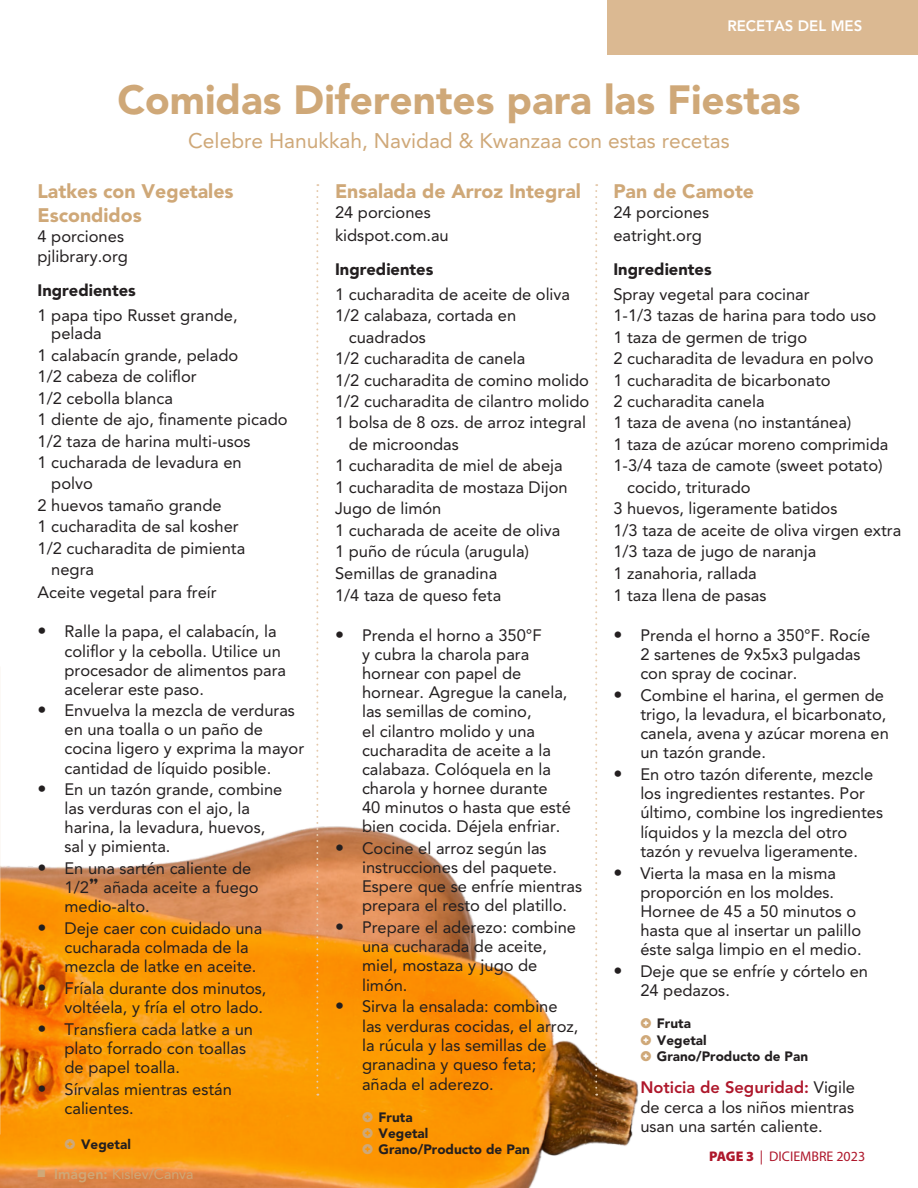
<style>
.page{position:relative;width:918px;height:1188px;background:#fff}
.page>*{position:absolute;margin:0;border:0;box-sizing:border-box;transform-origin:0 0}
.Bullets_-_fully_indented{font:900 40.5px "Avenir LT Std";color:#cfa878}
.Bullets_-_fully_indented-2{font:21px "Avenir LT Std";color:#cfa878}
.t1{font:900 19.5px/23.7px "Avenir LT Std";color:#cfa878}
.t2{font:16.5px/19.2px "Avenir LT Std";color:#231f20}
.t3{font:900 16.5px "Avenir LT Std";color:#231f20}
.t4{font:800 15px "Avenir LT Std";color:#fff}
.t5{font:14.25px "Avenir LT Std";color:#cfa878}
.t6{font:13.95px "Myriad Pro";color:#ae172b}
.t7{font:900 13.5px/16.2px "Avenir LT Std";color:#231f20}
.s1{font-size:18px}
.s2{font-family:"Aachen Std";font-weight:700}
.s3{font-weight:800}
.s4{font-weight:800;color:#ae172b}
.s5{font-weight:900}
</style>
<div class="page">
<img style="left:0;top:184px;width:639px;height:1004px">
<div style="left:608px;top:0;width:310px;height:54px;background:#dbb992"></div>
<svg style="left:316px;top:184px;width:2px;height:912px"></svg>
<svg style="left:595px;top:184px;width:2px;height:912px"></svg>
<svg style="left:65px;top:1139px;width:10px;height:11px"></svg>
<svg style="left:363px;top:1112px;width:10px;height:10px"></svg>
<svg style="left:363px;top:1128px;width:10px;height:10px"></svg>
<svg style="left:363px;top:1144px;width:10px;height:11px"></svg>
<p class="t4" style="left:727px;top:17px;width:136px">RECETAS DEL MES</p>
<p class="Bullets_-_fully_indented" style="left:117px;top:75px;width:685px">Comidas Diferentes para las Fiestas</p>
<p class="Bullets_-_fully_indented-2" style="left:188px;top:129px;width:543px">Celebre Hanukkah, Navidad &amp; Kwanzaa con estas recetas</p>
<p class="t1" style="left:38px;top:180px;width:198px">Latkes con Vegetales<br>Escondidos</p>
<p class="t2" style="left:38px;top:226px;width:92px;line-height:19.8px">4 porciones pjlibrary.org</p>
<p class="t3" style="left:38px;top:280px;width:100px">Ingredientes</p>
<p class="t2" style="left:51px;top:306px;width:188px;line-height:18.8px;text-indent:-14px">1 papa tipo Russet grande, pelada</p>
<p class="t2" style="left:38px;top:346px;width:202px">1 calabacín grande, pelado</p>
<p class="t2" style="left:38px;top:367px;width:161px">1/2 cabeza de coliflor</p>
<p class="t2" style="left:38px;top:388px;width:137px">1/2 cebolla blanca</p>
<p class="t2" style="left:38px;top:410px;width:252px">1 diente de ajo, finamente picado</p>
<p class="t2" style="left:38px;top:431px;width:215px">1/2 taza de harina multi-usos</p>
<p class="t2" style="left:38px;top:453px;width:206px">1 cucharada de levadura en</p>
<p class="t2" style="left:51px;top:474px;width:43px">polvo</p>
<p class="t2" style="left:38px;top:496px;width:186px">2 huevos tamaño grande</p>
<p class="t2" style="left:38px;top:517px;width:203px">1 cucharadita de sal kosher</p>
<p class="t2" style="left:38px;top:539px;width:209px">1/2 cucharadita de pimienta</p>
<p class="t2" style="left:51px;top:560px;width:44px">negra</p>
<p class="t2" style="left:38px;top:583px;width:181px">Aceite vegetal para freír</p>
<p class="t2" style="left:64px;top:622px;width:223px;text-indent:-27px"><span class="s1">•</span> Ralle la papa, el calabacín, la coliflor y la cebolla. Utilice un procesador de alimentos para acelerar este paso.</p>
<p class="t2" style="left:64px;top:701px;width:241px;text-indent:-27px"><span class="s1">•</span> Envuelva la mezcla de verduras en una toalla o un paño de cocina ligero y exprima la mayor cantidad de líquido posible.</p>
<p class="t2" style="left:64px;top:780px;width:219px;text-indent:-27px"><span class="s1">•</span> En un tazón grande, combine las verduras con el ajo, la harina, la levadura, huevos, sal y pimienta.</p>
<p class="t2" style="left:64px;top:859px;width:196px;text-indent:-27px"><span class="s1">•</span> En una sartén caliente de<br>1/2<span class="s2">”</span> añada aceite a fuego medio-alto.</p>
<p class="t2" style="left:64px;top:919px;width:199px;text-indent:-27px"><span class="s1">•</span> Deje caer con cuidado una cucharada colmada de la mezcla de latke en aceite.</p>
<p class="t2" style="left:38px;top:979px;width:231px;text-align:right"><span class="s1">•</span> Fríala durante dos minutos, voltéela, y fría el otro lado.</p>
<p class="t2" style="left:64px;top:1020px;width:190px;text-indent:-27px"><span class="s1">•</span> Transfiera cada latke a un plato forrado con toallas de papel toalla.</p>
<p class="t2" style="left:64px;top:1079px;width:169px;line-height:19.8px;text-indent:-27px"><span class="s1">•</span> Sírvalas mientras están calientes.</p>
<p class="t7" style="left:81px;top:1137px;width:51px">Vegetal</p>
<p class="t5" style="left:38px;top:1165px;width:158px">■ <span class="s3">Imágen:</span> Kislev/Canva</p>
<p class="t1" style="left:335px;top:180px;width:247px">Ensalada de Arroz Integral</p>
<p class="t2" style="left:335px;top:203px;width:97px">24 porciones</p>
<p class="t2" style="left:335px;top:226px;width:115px">kidspot.com.au</p>
<p class="t3" style="left:335px;top:260px;width:100px">Ingredientes</p>
<p class="t2" style="left:335px;top:285px;width:237px">1 cucharadita de aceite de oliva</p>
<p class="t2" style="left:335px;top:306px;width:183px">1/2 calabaza, cortada en</p>
<p class="t2" style="left:349px;top:327px;width:79px">cuadrados</p>
<p class="t2" style="left:335px;top:349px;width:192px">1/2 cucharadita de canela</p>
<p class="t2" style="left:335px;top:370px;width:256px">1/2 cucharadita de comino molido</p>
<p class="t2" style="left:335px;top:392px;width:256px">1/2 cucharadita de cilantro molido</p>
<p class="t2" style="left:335px;top:413px;width:252px">1 bolsa de 8 ozs. de arroz integral</p>
<p class="t2" style="left:349px;top:435px;width:112px">de microondas</p>
<p class="t2" style="left:335px;top:456px;width:229px">1 cucharadita de miel de abeja</p>
<p class="t2" style="left:335px;top:478px;width:234px">1 cucharadita de mostaza Dijon</p>
<p class="t2" style="left:335px;top:499px;width:108px">Jugo de limón</p>
<p class="t2" style="left:335px;top:521px;width:227px">1 cucharada de aceite de oliva</p>
<p class="t2" style="left:335px;top:542px;width:196px">1 puño de rúcula (arugula)</p>
<p class="t2" style="left:335px;top:563px;width:164px">Semillas de granadina</p>
<p class="t2" style="left:335px;top:586px;width:168px">1/4 taza de queso feta</p>
<p class="t2" style="left:362px;top:626px;width:210px;text-indent:-27px"><span class="s1">•</span> Prenda el horno a 350°F<br>y cubra la charola para hornear con papel de hornear. Agregue la canela, las semillas de comino,<br>el cilantro molido y una cucharadita de aceite a la calabaza. Colóquela en la charola y hornee durante<br>40 minutos o hasta que esté bien cocida. Déjela enfriar.</p>
<p class="t2" style="left:362px;top:839px;width:222px;text-indent:-27px"><span class="s1">•</span> Cocine el arroz según las instrucciones del paquete.<br>Espere que se enfríe mientras prepara el resto del platillo.</p>
<p class="t2" style="left:362px;top:918px;width:216px;text-indent:-27px"><span class="s1">•</span> Prepare el aderezo: combine una cucharada de aceite, miel, mostaza y jugo de limón.</p>
<p class="t2" style="left:362px;top:997px;width:218px;text-indent:-27px"><span class="s1">•</span> Sirva la ensalada: combine las verduras cocidas, el arroz, la rúcula y las semillas de granadina y queso feta; añada el aderezo.</p>
<p class="t7" style="left:379px;top:1109px;width:153px">Fruta<br>Vegetal<br>Grano/Producto de Pan</p>
<p class="t1" style="left:613px;top:180px;width:142px">Pan de Camote</p>
<p class="t2" style="left:613px;top:203px;width:97px">24 porciones</p>
<p class="t2" style="left:613px;top:226px;width:90px">eatright.org</p>
<p class="t3" style="left:613px;top:260px;width:100px">Ingredientes</p>
<p class="t2" style="left:613px;top:285px;width:198px">Spray vegetal para cocinar</p>
<p class="t2" style="left:613px;top:306px;width:264px">1-1/3 tazas de harina para todo uso</p>
<p class="t2" style="left:613px;top:327px;width:195px">1 taza de germen de trigo</p>
<p class="t2" style="left:613px;top:349px;width:262px">2 cucharadita de levadura en polvo</p>
<p class="t2" style="left:613px;top:370px;width:219px">1 cucharadita de bicarbonato</p>
<p class="t2" style="left:613px;top:392px;width:153px">2 cucharadita canela</p>
<p class="t2" style="left:613px;top:413px;width:240px">1 taza de avena (no instantánea)</p>
<p class="t2" style="left:613px;top:435px;width:277px">1 taza de azúcar moreno comprimida</p>
<p class="t2" style="left:613px;top:456px;width:271px">1-3/4 taza de camote (sweet potato)</p>
<p class="t2" style="left:627px;top:478px;width:125px">cocido, triturado</p>
<p class="t2" style="left:613px;top:499px;width:226px">3 huevos, ligeramente batidos</p>
<p class="t2" style="left:613px;top:521px;width:289px">1/3 taza de aceite de oliva virgen extra</p>
<p class="t2" style="left:613px;top:542px;width:204px">1/3 taza de jugo de naranja</p>
<p class="t2" style="left:613px;top:563px;width:145px">1 zanahoria, rallada</p>
<p class="t2" style="left:613px;top:586px;width:155px">1 taza llena de pasas</p>
<p class="t2" style="left:640px;top:626px;width:231px;text-indent:-27px"><span class="s1">•</span> Prenda el horno a 350°F. Rocíe<br>2 sartenes de 9x5x3 pulgadas con spray de cocinar.</p>
<p class="t2" style="left:640px;top:686px;width:250px;text-indent:-27px"><span class="s1">•</span> Combine el harina, el germen de trigo, la levadura, el bicarbonato, canela, avena y azúcar morena en un tazón grande.</p>
<p class="t2" style="left:640px;top:765px;width:244px;text-indent:-27px"><span class="s1">•</span> En otro tazón diferente, mezcle los ingredientes restantes. Por último, combine los ingredientes líquidos y la mezcla del otro tazón y revuelva ligeramente.</p>
<p class="t2" style="left:640px;top:863px;width:223px;text-indent:-27px"><span class="s1">•</span> Vierta la masa en la misma proporción en los moldes.<br>Hornee de 45 a 50 minutos o hasta que al insertar un palillo éste salga limpio en el medio.</p>
<p class="t2" style="left:640px;top:962px;width:229px;text-indent:-27px"><span class="s1">•</span> Deje que se enfríe y córtelo en<br>24 pedazos.</p>
<p class="t7" style="left:657px;top:1016px;width:153px">Fruta<br>Vegetal<br>Grano/Producto de Pan</p>
<p class="t2" style="left:640px;top:1078px;width:216px;text-align:justify"><span class="s4">Noticia de Seguridad:</span> Vigile de cerca a los niños mientras usan una sartén caliente.</p>
<p class="t6" style="left:709px;top:1148px;width:158px"><span class="s5">PAGE 3</span> | DICIEMBRE 2023</p>
</div>
